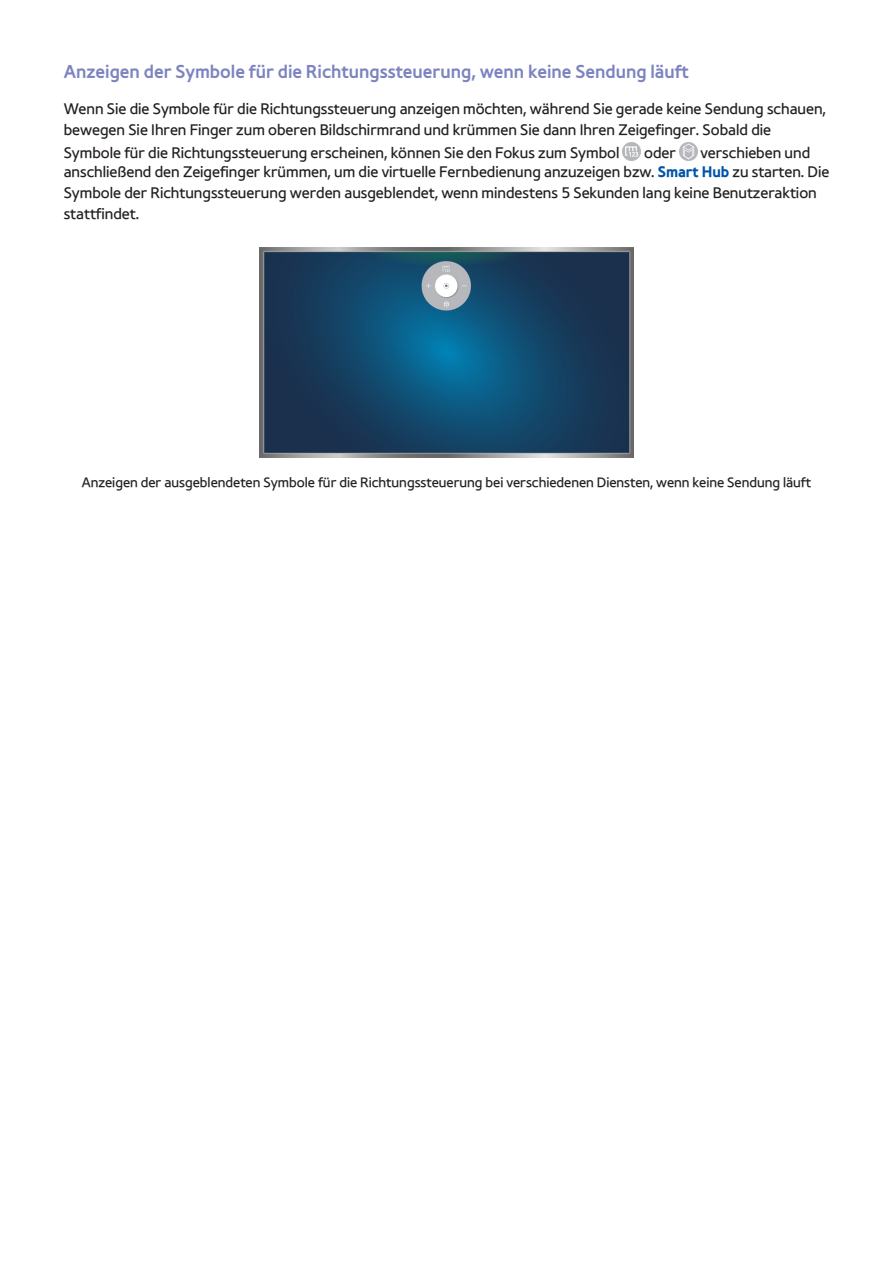
<style>
.page{position:relative;width:893px;height:1263px;background:#fff}
.page>*{position:absolute;margin:0;border:0;box-sizing:border-box;transform-origin:0 0}
.t1{font:18px "Samsung SVD Medium";color:#7c84c0}
.t2{font:15px/21px "Samsung SVD Light";color:#231f20}
.t3{font:13.5px "Samsung SVD Light";color:#231f20}
.s1{font-family:"Samsung SVD Bold";color:#0154a6}
</style>
<div class="page">
<img style="left:623px;top:143px;width:18px;height:18px">
<img style="left:679px;top:143px;width:18px;height:18px">
<img style="left:260px;top:247px;width:373px;height:210px">
<p class="t1" style="left:64px;top:57px;width:627px">Anzeigen der Symbole für die Richtungssteuerung, wenn keine Sendung läuft</p>
<p class="t2" style="left:64px;top:98px;width:764px">Wenn Sie die Symbole für die Richtungssteuerung anzeigen möchten, während Sie gerade keine Sendung schauen, bewegen Sie Ihren Finger zum oberen Bildschirmrand und krümmen Sie dann Ihren Zeigefinger. Sobald die</p>
<p class="t2" style="left:64px;top:141px;width:557px">Symbole für die Richtungssteuerung erscheinen, können Sie den Fokus zum Symbol</p>
<p class="t2" style="left:644px;top:141px;width:33px">oder</p>
<p class="t2" style="left:64px;top:142px;width:767px;line-height:19.5px;text-indent:637px">verschieben und anschließend den Zeigefinger krümmen, um die virtuelle Fernbedienung anzuzeigen bzw. <span class="s1">Smart Hub</span> zu starten. Die</p>
<p class="t2" style="left:64px;top:182px;width:754px">Symbole der Richtungssteuerung werden ausgeblendet, wenn mindestens 5 Sekunden lang keine Benutzeraktion stattfindet.</p>
<p class="t3" style="left:82px;top:471px;width:731px">Anzeigen der ausgeblendeten Symbole für die Richtungssteuerung bei verschiedenen Diensten, wenn keine Sendung läuft</p>
</div>
